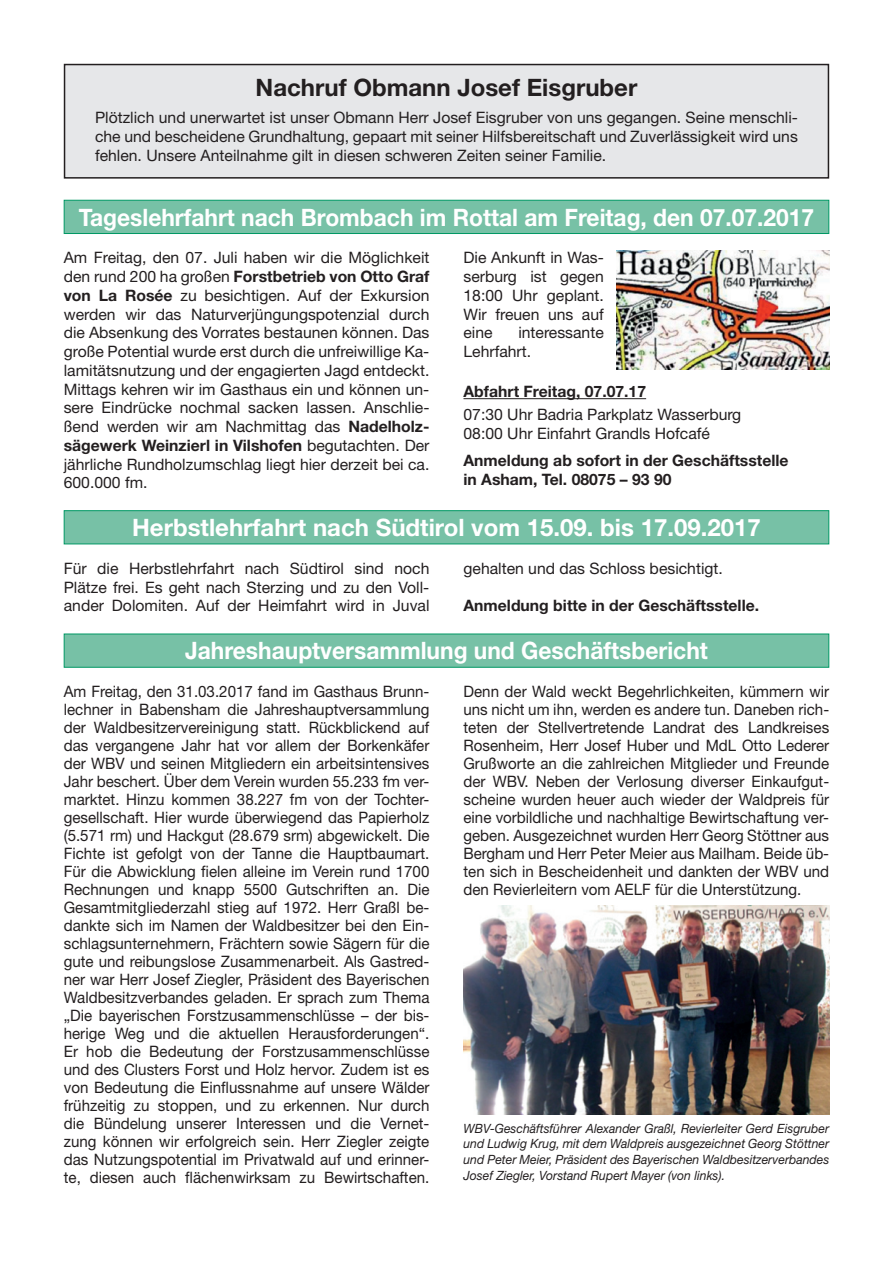
<style>
.page{position:relative;width:893px;height:1263px;background:#fff}
.page>*{position:absolute;margin:0;border:0;box-sizing:border-box;transform-origin:0 0}
.t1{font:700 24px "Helvetica Neue";color:#fff;scale:.95 1}
.t2{font:700 24px "Helvetica Neue";color:#fff}
.t3{font:700 24px "Helvetica Neue";color:#231f20}
.t4{font:15.75px/18px "Helvetica Neue";color:#231f20;text-align:justify;scale:.96 1}
.t5{font:15.75px/18.8px "Helvetica Neue";color:#231f20;text-align:justify}
.t6{font:700 15.75px/18.8px "Helvetica Neue";color:#231f20}
.t7{font:italic 12.75px/15.8px "Helvetica Neue";color:#231f20;text-align:justify;scale:.96 1}
.s1{font-weight:700}
</style>
<div class="page">
<div style="left:65px;top:65px;width:763px;height:113px;background:#e6e7e9"></div>
<div style="left:64px;top:64px;width:765px;height:115px;border:2px solid #231f20"></div>
<div style="left:64px;top:200px;width:765px;height:34px;background:#77c1a6;border:1px solid #009864"></div>
<hr style="left:463px;top:398px;width:183px;height:1px;background:#231f20">
<img style="left:617px;top:251px;width:212px;height:119px">
<div style="left:64px;top:510px;width:765px;height:34px;background:#77c1a6;border:1px solid #009864"></div>
<div style="left:64px;top:634px;width:765px;height:34px;background:#77c1a6;border:1px solid #009864"></div>
<img style="left:463px;top:906px;width:366px;height:208px">
<h1 class="t3" style="left:256px;top:73px;width:383px">Nachruf Obmann Josef Eisgruber</h1>
<p class="t5" style="left:95px;top:108px;width:704px">Plötzlich und unerwartet ist unser Obmann Herr Josef Eisgruber von uns gegangen. Seine menschli&shy;che und bescheidene Grundhaltung, gepaart mit seiner Hilfsbereitschaft und Zuverlässigkeit wird uns fehlen. Unsere Anteilnahme gilt in diesen schweren Zeiten seiner Familie.</p>
<h1 class="t1" style="left:79px;top:202px;width:776px">Tageslehrfahrt nach Brombach im Rottal am Freitag, den 07.07.2017</h1>
<p class="t5" style="left:64px;top:248px;width:367px">Am Freitag, den 07. Juli haben wir die Möglichkeit den rund 200 ha großen <span class="s1">Forstbetrieb von Otto Graf von La Rosée</span> zu besichtigen. Auf der Exkursion werden wir das Naturverjüngungspotenzial durch die Absenkung des Vorrates bestaunen können. Das große Potential wurde erst durch die unfreiwillige Ka&shy;lamitätsnutzung und der engagierten Jagd entdeckt.<br>Mittags kehren wir im Gasthaus ein und können un&shy;sere Eindrücke nochmal sacken lassen. Anschlie&shy;ßend werden wir am Nachmittag das <span class="s1">Nadelholz&shy;sägewerk Weinzierl in Vilshofen</span> begutachten. Der jährliche Rundholzumschlag liegt hier derzeit bei ca.<br>600.000 fm.</p>
<p class="t5" style="left:463px;top:248px;width:142px">Die Ankunft in Was&shy;serburg ist gegen 18:00 Uhr geplant.<br>Wir freuen uns auf eine</p>
<p class="t5" style="left:463px;top:323px;width:142px;text-indent:55px">interessante<br>Lehrfahrt.</p>
<p class="t6" style="left:463px;top:382px;width:184px">Abfahrt Freitag, 07.07.17</p>
<p class="t5" style="left:463px;top:405px;width:279px">07:30 Uhr Badria Parkplatz Wasserburg<br>08:00 Uhr Einfahrt Grandls Hofcafé</p>
<p class="t6" style="left:463px;top:451px;width:327px">Anmeldung ab sofort in der Geschäftsstelle in Asham, Tel. 08075 – 93 90</p>
<h1 class="t2" style="left:132px;top:513px;width:630px">Herbstlehrfahrt nach Südtirol vom 15.09. bis 17.09.2017</h1>
<p class="t5" style="left:64px;top:558px;width:367px">Für die Herbstlehrfahrt nach Südtirol sind noch Plätze frei. Es geht nach Sterzing und zu den Voll&shy;ander Dolomiten. Auf der Heimfahrt wird in Juval</p>
<p class="t5" style="left:463px;top:558px;width:261px">gehalten und das Schloss besichtigt.</p>
<p class="t6" style="left:463px;top:595px;width:297px">Anmeldung bitte in der Geschäftsstelle.</p>
<h1 class="t1" style="left:185px;top:636px;width:552px">Jahreshauptversammlung und Geschäftsbericht</h1>
<p class="t4" style="left:64px;top:682px;width:382px">Am Freitag, den 31.03.2017 fand im Gasthaus Brunn&shy;lechner in Babensham die Jahreshauptversammlung der Waldbesitzervereinigung statt. Rückblickend auf das vergangene Jahr hat vor allem der Borkenkäfer der WBV und seinen Mitgliedern ein arbeitsintensives Jahr beschert. Über dem Verein wurden 55.233 fm ver&shy;marktet. Hinzu kommen 38.227 fm von der Tochter&shy;gesellschaft. Hier wurde überwiegend das Papierholz (5.571 rm) und Hackgut (28.679 srm) abgewickelt. Die Fichte ist gefolgt von der Tanne die Hauptbaumart.<br>Für die Abwicklung fielen alleine im Verein rund 1700<br>Rechnungen und knapp 5500 Gutschriften an. Die Gesamtmitgliederzahl stieg auf 1972. Herr Graßl be&shy;dankte sich im Namen der Waldbesitzer bei den Ein&shy;schlagsunternehmern, Frächtern sowie Sägern für die gute und reibungslose Zusammenarbeit. Als Gastred&shy;ner war Herr Josef Ziegler, Präsident des Bayerischen Waldbesitzverbandes geladen. Er sprach zum Thema „Die bayerischen Forstzusammenschlüsse – der bis&shy;herige Weg und die aktuellen Herausforderungen“.<br>Er hob die Bedeutung der Forstzusammenschlüsse und des Clusters Forst und Holz hervor. Zudem ist es von Bedeutung die Einflussnahme auf unsere Wälder frühzeitig zu stoppen, und zu erkennen. Nur durch die Bündelung unserer Interessen und die Vernet&shy;zung können wir erfolgreich sein. Herr Ziegler zeigte das Nutzungspotential im Privatwald auf und erinner&shy;te, diesen auch flächenwirksam zu Bewirtschaften.</p>
<p class="t4" style="left:463px;top:682px;width:382px">Denn der Wald weckt Begehrlichkeiten, kümmern wir uns nicht um ihn, werden es andere tun. Daneben rich&shy;teten der Stellvertretende Landrat des Landkreises Rosenheim, Herr Josef Huber und MdL Otto Lederer Grußworte an die zahlreichen Mitglieder und Freunde der WBV. Neben der Verlosung diverser Einkaufgut&shy;scheine wurden heuer auch wieder der Waldpreis für eine vorbildliche und nachhaltige Bewirtschaftung ver&shy;geben. Ausgezeichnet wurden Herr Georg Stöttner aus Bergham und Herr Peter Meier aus Mailham. Beide üb&shy;ten sich in Bescheidenheit und dankten der WBV und den Revierleitern vom AELF für die Unterstützung.</p>
<p class="t7" style="left:463px;top:1120px;width:382px">WBV-Geschäftsführer Alexander Graßl, Revierleiter Gerd Eisgruber und Ludwig Krug, mit dem Waldpreis ausgezeichnet Georg Stöttner und Peter Meier, Präsident des Bayerischen Waldbesitzerverbandes Josef Ziegler, Vorstand Rupert Mayer (von links).</p>
</div>
